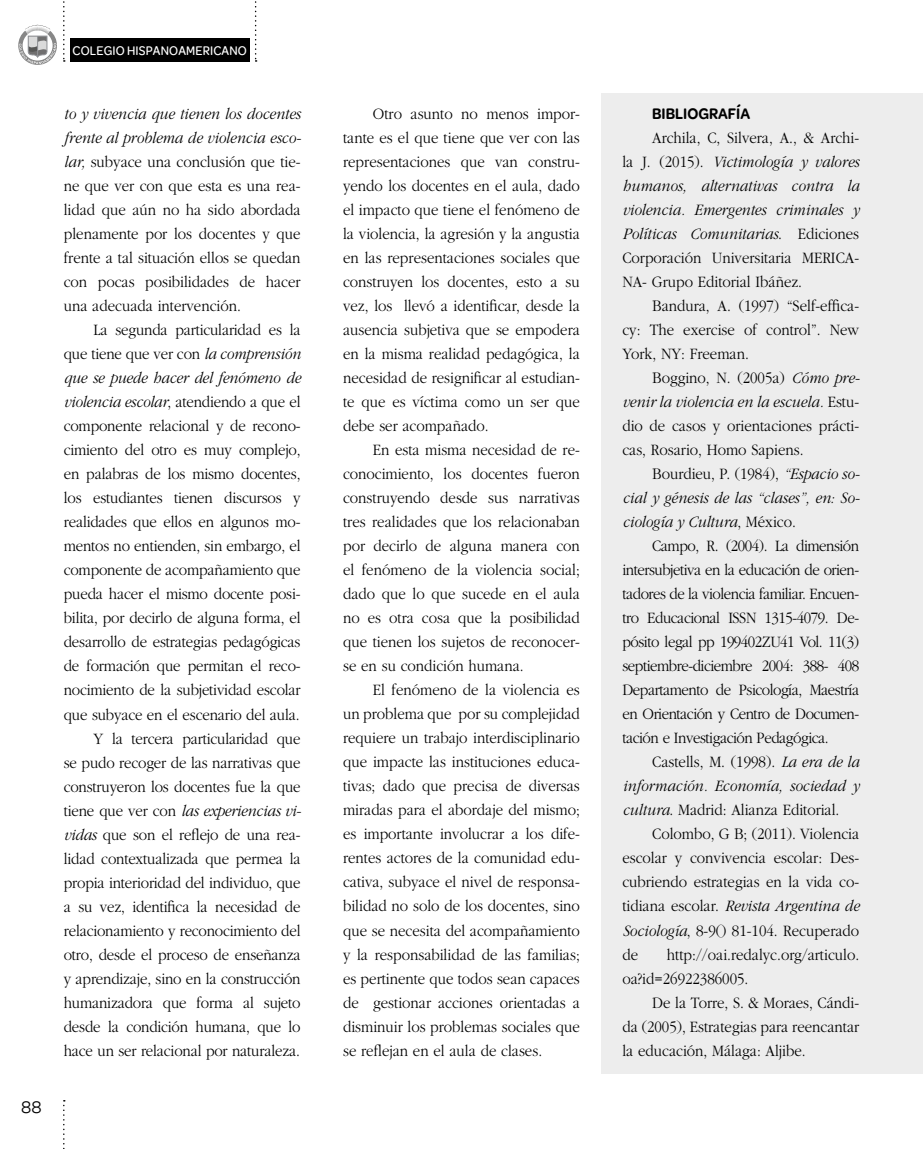
<style>
.page{position:relative;width:923px;height:1149px;background:#fff}
.page>*{position:absolute;margin:0;border:0;box-sizing:border-box;transform-origin:0 0}
.t1{font:18px "Omnes";color:#000}
.t2{font:300 16.5px/24px "Garamond";letter-spacing:-.01em;color:#000;text-align:justify;scale:.9 1}
.t3{font:italic 300 16.5px/24px "Garamond";color:#000;text-align:justify;scale:.9 1}
.t4{font:600 16.5px "Omnes";color:#000;scale:.9 1}
.t5{font:500 13.5px "Omnes";letter-spacing:.015em;color:#fff;scale:.9 1}
.s1{font-style:italic}
.s2{font-style:normal}
</style>
<div class="page">
<div style="left:601px;top:94px;width:322px;height:979px;background:#ededed"></div>
<svg style="left:63px;top:1100px;width:2px;height:49px"></svg>
<div style="left:70px;top:38px;width:179px;height:24px;background:#000"></div>
<svg style="left:63px;top:1px;width:2px;height:61px"></svg>
<svg style="left:255px;top:1px;width:2px;height:61px"></svg>
<svg style="left:18px;top:24px;width:39px;height:41px"></svg>
<p class="t1" style="left:21px;top:1096px;width:22px">88</p>
<p class="t5" style="left:73px;top:43px;width:195px">COLEGIO HISPANOAMERICANO</p>
<p class="t2" style="left:64px;top:102px;width:265px"><span class="s1">to y vivencia que tienen los docentes frente al problema de violencia esco&shy;lar,</span> subyace una conclusión que tie&shy;ne que ver con que esta es una rea&shy;lidad que aún no ha sido abordada plenamente por los docentes y que frente a tal situación ellos se quedan con pocas posibilidades de hacer una adecuada intervención.</p>
<p class="t2" style="left:64px;top:318px;width:265px;text-align:right">La segunda particularidad es la<br>que tiene que ver con <span class="s1">la comprensión que se puede hacer del fenómeno de violencia escolar</span>, atendiendo a que el componente relacional y de recono&shy;cimiento del otro es muy complejo, en palabras de los mismo docentes, los estudiantes tienen discursos y realidades que ellos en algunos mo&shy;mentos no entienden, sin embargo, el componente de acompañamiento que pueda hacer el mismo docente posi&shy;bilita, por decirlo de alguna forma, el desarrollo de estrategias pedagógicas de formación que permitan el reco&shy;nocimiento de la subjetividad escolar que subyace en el escenario del aula.<br>Y la tercera particularidad que<br>se pudo recoger de las narrativas que construyeron los docentes fue la que tiene que ver con <span class="s1">las experiencias vi&shy;vidas</span> que son el reflejo de una rea&shy;lidad contextualizada que permea la propia interioridad del individuo, que a su vez, identifica la necesidad de relacionamiento y reconocimiento del otro, desde el proceso de enseñanza y aprendizaje, sino en la construcción humanizadora que forma al sujeto desde la condición humana, que lo hace un ser relacional por naturaleza.</p>
<p class="t2" style="left:343px;top:102px;width:265px;text-indent:30px">Otro asunto no menos impor&shy;tante es el que tiene que ver con las representaciones que van constru&shy;yendo los docentes en el aula, dado el impacto que tiene el fenómeno de la violencia, la agresión y la angustia en las representaciones sociales que construyen los docentes, esto a su vez, los llevó a identificar, desde la ausencia subjetiva que se empodera en la misma realidad pedagógica, la necesidad de resignificar al estudian&shy;te que es víctima como un ser que debe ser acompañado.</p>
<p class="t2" style="left:343px;top:438px;width:265px;text-indent:30px">En esta misma necesidad de re&shy;conocimiento, los docentes fueron construyendo desde sus narrativas tres realidades que los relacionaban por decirlo de alguna manera con el fenómeno de la violencia social; dado que lo que sucede en el aula no es otra cosa que la posibilidad que tienen los sujetos de reconocer&shy;se en su condición humana.</p>
<p class="t2" style="left:343px;top:678px;width:265px;text-indent:30px">El fenómeno de la violencia es un problema que por su complejidad requiere un trabajo interdisciplinario que impacte las instituciones educa&shy;tivas; dado que precisa de diversas miradas para el abordaje del mismo; es importante involucrar a los dife&shy;rentes actores de la comunidad edu&shy;cativa, subyace el nivel de responsa&shy;bilidad no solo de los docentes, sino que se necesita del acompañamiento y la responsabilidad de las familias; es pertinente que todos sean capaces de gestionar acciones orientadas a disminuir los problemas sociales que se reflejan en el aula de clases.</p>
<p class="t4" style="left:652px;top:104px;width:110px">BIBLIOGRAFÍA</p>
<p class="t2" style="left:622px;top:126px;width:264px;text-indent:30px">Archila, C, Silvera, A., &amp; Archi&shy;la J. (2015). <span class="s1">Victimología y valores humanos, alternativas contra la violencia. Emergentes criminales y Políticas Comunitarias</span>. Ediciones Corporación Universitaria MERICA-NA- Grupo Editorial Ibáñez.</p>
<p class="t2" style="left:622px;top:294px;width:265px;text-indent:30px">Bandura, A. (1997) “Self-effica&shy;cy: The exercise of control”. New York, NY: Freeman.</p>
<p class="t2" style="left:622px;top:366px;width:265px;text-indent:30px">Boggino, N. (2005a) <span class="s1">Cómo pre&shy;venir la violencia en la escuela.</span> Estu&shy;dio de casos y orientaciones prácti&shy;cas, Rosario, Homo Sapiens.</p>
<p class="t3" style="left:622px;top:462px;width:265px;text-indent:30px"><span class="s2">Bourdieu, P. (1984),</span> “Espacio so&shy;cial y génesis de las “clases”, en: So&shy;ciología y Cultura<span class="s2">, México.</span></p>
<p class="t2" style="left:622px;top:534px;width:265px;text-indent:30px">Campo, R. (2004). La dimensión intersubjetiva en la educación de orien&shy;tadores de la violencia familiar. Encuen&shy;tro Educacional ISSN 1315-4079. De&shy;pósito legal pp 199402ZU41 Vol. 11(3) septiembre-diciembre 2004: 388- 408<br>Departamento de Psicología, Maestría en Orientación y Centro de Documen&shy;tación e Investigación Pedagógica.</p>
<p class="t3" style="left:622px;top:750px;width:264px;text-indent:30px"><span class="s2">Castells, M. (1998).</span> La era de la información. Economía, sociedad y cultura<span class="s2">. Madrid: Alianza Editorial.</span></p>
<p class="t2" style="left:622px;top:822px;width:264px;text-indent:30px">Colombo, G B; (2011). Violencia escolar y convivencia escolar: Des&shy;cubriendo estrategias en la vida co&shy;tidiana escolar. <span class="s1">Revista Argentina de Sociología</span>, 8-9() 81-104. Recuperado de</p>
<p class="t2" style="left:622px;top:942px;width:264px;text-indent:44px">http://oai.redalyc.org/articulo. oa?id=26922386005.</p>
<p class="t2" style="left:622px;top:990px;width:264px;text-indent:30px">De la Torre, S. &amp; Moraes, Cándi&shy;da (2005), Estrategias para reencantar la educación, Málaga: Aljibe.</p>
</div>
